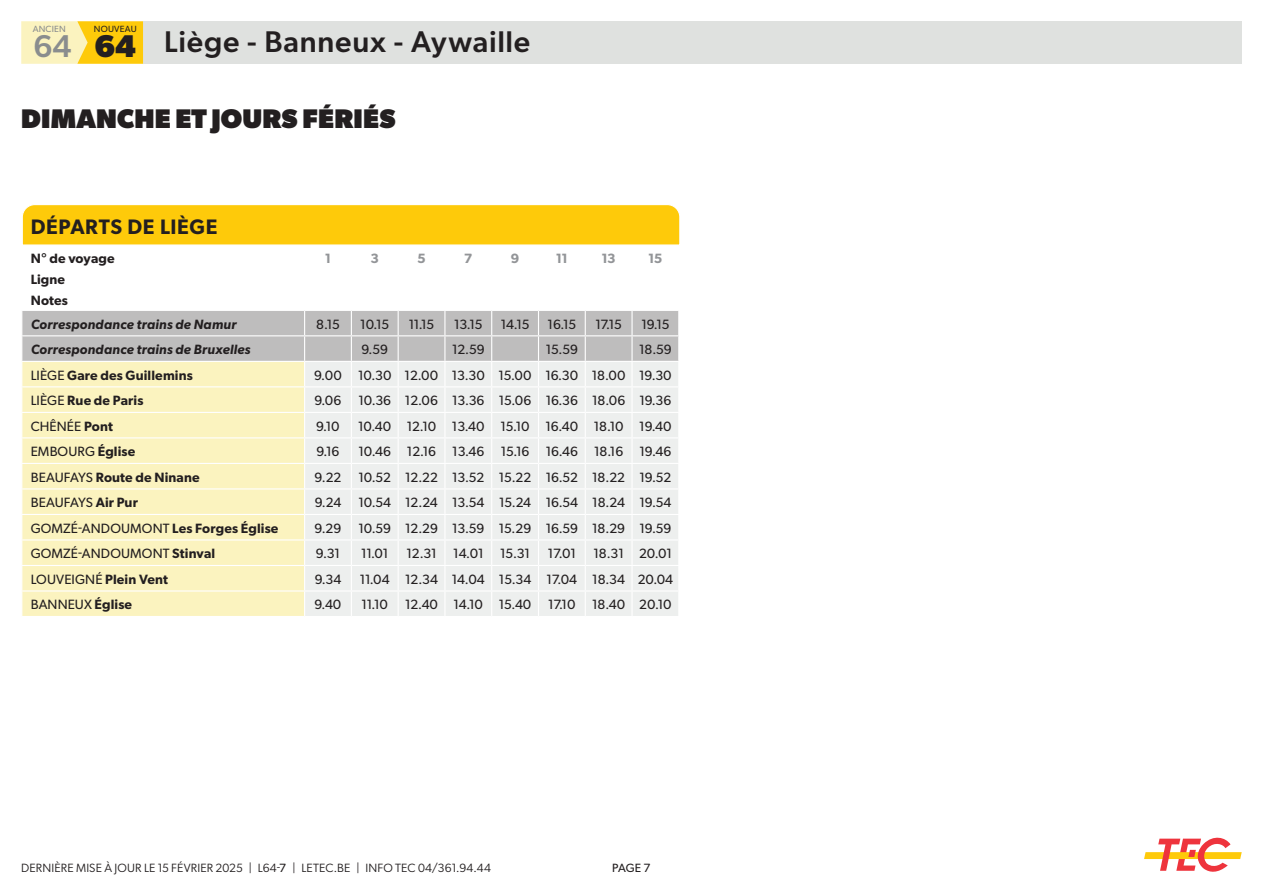
<style>
.page{position:relative;width:1263px;height:893px;background:#fff}
.page>*{position:absolute;margin:0;border:0;box-sizing:border-box;transform-origin:0 0}
.t1{font:500 31.5px "Gibson";color:#8a8d8e}
.t2{font:700 31.5px "Gibson";color:#231f20}
.t3{font:500 30px "Gibson";letter-spacing:.025em;color:#231f20}
.t4{font:800 27px "Gibson";letter-spacing:.01em;color:#231f20}
.t5{font:600 21px "Gibson";letter-spacing:.03em;color:#231f20}
.t6{font:13.5px "Gibson";color:#231f20}
.t7{font:600 13.5px "Gibson";letter-spacing:.01em;color:#231f20}
.t8{font:italic 600 13.5px "Gibson";letter-spacing:.01em;color:#231f20}
.t9{font:600 13.5px "Gibson";color:#939598}
.t10{font:12px "Gibson";letter-spacing:.01em;color:#231f20}
.t11{font:12px "Gibson";color:#231f20}
.t12{font:9px "Gibson";letter-spacing:.025em;color:#231f20}
.t13{font:9px "Gibson";letter-spacing:.025em;color:#8a8d8e}
.s1{font-weight:400}
.s2{font-weight:600}
.s3{font-style:inherit}
</style>
<div class="page">
<div style="left:143px;top:21px;width:1099px;height:43px;background:#dfe1df"></div>
<div style="left:77px;top:21px;width:66px;height:43px;background:#feca0a"></div>
<svg style="left:21px;top:21px;width:67px;height:43px;background:#fbefb1"></svg>
<svg style="left:1144px;top:837px;width:98px;height:35px"></svg>
<svg style="left:22px;top:204px;width:658px;height:412px"></svg>
<p class="t13" style="left:33px;top:23px;width:35px">ANCIEN</p>
<p class="t12" style="left:94px;top:23px;width:44px">NOUVEAU</p>
<h1 class="t2" style="left:94px;top:24px;width:43px">64</h1>
<h1 class="t1" style="left:34px;top:24px;width:40px">64</h1>
<h2 class="t3" style="left:164px;top:20px;width:368px">Liège - Banneux - Aywaille</h2>
<p class="t4" style="left:21px;top:99px;width:376px">DIMANCHE ET JOURS FÉRIÉS</p>
<p class="t5" style="left:31px;top:212px;width:188px">DÉPARTS DE LIÈGE</p>
<p class="t7" style="left:31px;top:248px;width:85px">N° de voyage</p>
<p class="t9" style="left:325px;top:248px;width:7px">1</p>
<p class="t9" style="left:371px;top:248px;width:10px">3</p>
<p class="t9" style="left:417px;top:248px;width:10px">5</p>
<p class="t9" style="left:464px;top:248px;width:10px">7</p>
<p class="t9" style="left:511px;top:248px;width:10px">9</p>
<p class="t9" style="left:556px;top:248px;width:13px">11</p>
<p class="t9" style="left:602px;top:248px;width:15px">13</p>
<p class="t9" style="left:648px;top:248px;width:15px">15</p>
<p class="t7" style="left:31px;top:270px;width:36px">Ligne</p>
<p class="t7" style="left:31px;top:291px;width:39px">Notes</p>
<p class="t8" style="left:31px;top:314px;width:207px">Correspondance trains de Namur</p>
<p class="t6" style="left:316px;top:315px;width:25px">8.15</p>
<p class="t6" style="left:360px;top:315px;width:30px">10.15</p>
<p class="t6" style="left:409px;top:315px;width:27px">11.15</p>
<p class="t6" style="left:454px;top:315px;width:30px">13.15</p>
<p class="t6" style="left:501px;top:315px;width:30px">14.15</p>
<p class="t6" style="left:548px;top:315px;width:30px">16.15</p>
<p class="t6" style="left:595px;top:315px;width:28px">17.15</p>
<p class="t6" style="left:641px;top:315px;width:30px">19.15</p>
<p class="t8" style="left:31px;top:340px;width:221px">Correspondance trains de Bruxelles</p>
<p class="t6" style="left:362px;top:340px;width:28px">9.59</p>
<p class="t6" style="left:452px;top:340px;width:34px">12.59</p>
<p class="t6" style="left:546px;top:340px;width:34px">15.59</p>
<p class="t6" style="left:639px;top:340px;width:34px">18.59</p>
<p class="t7" style="left:31px;top:365px;width:164px"><span class="s1">LIÈGE</span> Gare des Guillemins</p>
<p class="t6" style="left:314px;top:366px;width:29px">9.00</p>
<p class="t6" style="left:358px;top:366px;width:35px">10.30</p>
<p class="t6" style="left:405px;top:366px;width:35px">12.00</p>
<p class="t6" style="left:452px;top:366px;width:34px">13.30</p>
<p class="t6" style="left:498px;top:366px;width:35px">15.00</p>
<p class="t6" style="left:545px;top:366px;width:34px">16.30</p>
<p class="t6" style="left:592px;top:366px;width:35px">18.00</p>
<p class="t6" style="left:639px;top:366px;width:34px">19.30</p>
<p class="t7" style="left:31px;top:391px;width:114px"><span class="s1">LIÈGE</span> Rue de Paris</p>
<p class="t6" style="left:314px;top:391px;width:29px">9.06</p>
<p class="t6" style="left:358px;top:391px;width:34px">10.36</p>
<p class="t6" style="left:405px;top:391px;width:35px">12.06</p>
<p class="t6" style="left:452px;top:391px;width:34px">13.36</p>
<p class="t6" style="left:499px;top:391px;width:34px">15.06</p>
<p class="t6" style="left:546px;top:391px;width:34px">16.36</p>
<p class="t6" style="left:592px;top:391px;width:35px">18.06</p>
<p class="t6" style="left:639px;top:391px;width:33px">19.36</p>
<p class="t6" style="left:31px;top:417px;width:84px">CHÊNÉE <span class="s2">Pont</span></p>
<p class="t6" style="left:316px;top:417px;width:25px">9.10</p>
<p class="t6" style="left:358px;top:417px;width:35px">10.40</p>
<p class="t6" style="left:407px;top:417px;width:31px">12.10</p>
<p class="t6" style="left:452px;top:417px;width:34px">13.40</p>
<p class="t6" style="left:500px;top:417px;width:31px">15.10</p>
<p class="t6" style="left:545px;top:417px;width:34px">16.40</p>
<p class="t6" style="left:594px;top:417px;width:31px">18.10</p>
<p class="t6" style="left:639px;top:417px;width:34px">19.40</p>
<p class="t6" style="left:31px;top:442px;width:106px">EMBOURG <span class="s2">Église</span></p>
<p class="t6" style="left:316px;top:442px;width:25px">9.16</p>
<p class="t6" style="left:358px;top:442px;width:34px">10.46</p>
<p class="t6" style="left:407px;top:442px;width:31px">12.16</p>
<p class="t6" style="left:452px;top:442px;width:34px">13.46</p>
<p class="t6" style="left:501px;top:442px;width:30px">15.16</p>
<p class="t6" style="left:546px;top:442px;width:34px">16.46</p>
<p class="t6" style="left:594px;top:442px;width:31px">18.16</p>
<p class="t6" style="left:640px;top:442px;width:33px">19.46</p>
<p class="t7" style="left:31px;top:467px;width:171px"><span class="s1">BEAUFAYS</span> Route de Ninane</p>
<p class="t6" style="left:315px;top:468px;width:28px">9.22</p>
<p class="t6" style="left:358px;top:468px;width:34px">10.52</p>
<p class="t6" style="left:405px;top:468px;width:34px">12.22</p>
<p class="t6" style="left:452px;top:468px;width:34px">13.52</p>
<p class="t6" style="left:499px;top:468px;width:34px">15.22</p>
<p class="t6" style="left:546px;top:468px;width:34px">16.52</p>
<p class="t6" style="left:592px;top:468px;width:34px">18.22</p>
<p class="t6" style="left:639px;top:468px;width:33px">19.52</p>
<p class="t6" style="left:31px;top:493px;width:109px">BEAUFAYS <span class="s2">Air Pur</span></p>
<p class="t6" style="left:315px;top:493px;width:28px">9.24</p>
<p class="t6" style="left:358px;top:493px;width:34px">10.54</p>
<p class="t6" style="left:405px;top:493px;width:34px">12.24</p>
<p class="t6" style="left:452px;top:493px;width:34px">13.54</p>
<p class="t6" style="left:499px;top:493px;width:34px">15.24</p>
<p class="t6" style="left:546px;top:493px;width:34px">16.54</p>
<p class="t6" style="left:592px;top:493px;width:34px">18.24</p>
<p class="t6" style="left:639px;top:493px;width:33px">19.54</p>
<p class="t6" style="left:31px;top:519px;width:249px">GOMZÉ-ANDOUMONT <span class="s2">Les Forges Église</span></p>
<p class="t6" style="left:315px;top:519px;width:28px">9.29</p>
<p class="t6" style="left:358px;top:519px;width:34px">10.59</p>
<p class="t6" style="left:405px;top:519px;width:34px">12.29</p>
<p class="t6" style="left:452px;top:519px;width:34px">13.59</p>
<p class="t6" style="left:499px;top:519px;width:34px">15.29</p>
<p class="t6" style="left:546px;top:519px;width:34px">16.59</p>
<p class="t6" style="left:592px;top:519px;width:34px">18.29</p>
<p class="t6" style="left:639px;top:519px;width:33px">19.59</p>
<p class="t6" style="left:31px;top:544px;width:186px">GOMZÉ-ANDOUMONT <span class="s2">Stinval</span></p>
<p class="t6" style="left:316px;top:544px;width:26px">9.31</p>
<p class="t6" style="left:361px;top:544px;width:28px">11.01</p>
<p class="t6" style="left:406px;top:544px;width:32px">12.31</p>
<p class="t6" style="left:453px;top:544px;width:32px">14.01</p>
<p class="t6" style="left:500px;top:544px;width:31px">15.31</p>
<p class="t6" style="left:548px;top:544px;width:29px">17.01</p>
<p class="t6" style="left:593px;top:544px;width:32px">18.31</p>
<p class="t6" style="left:639px;top:544px;width:34px">20.01</p>
<p class="t6" style="left:31px;top:570px;width:139px">LOUVEIGNÉ <span class="s2">Plein Vent</span></p>
<p class="t6" style="left:315px;top:570px;width:28px">9.34</p>
<p class="t6" style="left:360px;top:570px;width:31px">11.04</p>
<p class="t6" style="left:405px;top:570px;width:34px">12.34</p>
<p class="t6" style="left:452px;top:570px;width:34px">14.04</p>
<p class="t6" style="left:499px;top:570px;width:34px">15.34</p>
<p class="t6" style="left:547px;top:570px;width:32px">17.04</p>
<p class="t6" style="left:592px;top:570px;width:34px">18.34</p>
<p class="t6" style="left:638px;top:570px;width:37px">20.04</p>
<p class="t6" style="left:31px;top:595px;width:103px">BANNEUX <span class="s2">Église</span></p>
<p class="t6" style="left:315px;top:595px;width:28px">9.40</p>
<p class="t6" style="left:362px;top:595px;width:28px">11.10</p>
<p class="t6" style="left:405px;top:595px;width:35px">12.40</p>
<p class="t6" style="left:454px;top:595px;width:31px">14.10</p>
<p class="t6" style="left:499px;top:595px;width:34px">15.40</p>
<p class="t6" style="left:548px;top:595px;width:29px">17.10</p>
<p class="t6" style="left:592px;top:595px;width:35px">18.40</p>
<p class="t6" style="left:639px;top:595px;width:34px">20.10</p>
<p class="t10" style="left:21px;top:859px;width:471px">DERNIÈRE MISE À JOUR LE 15 FÉVRIER 2025 | L64-<span class="s3">7</span> | LETEC.BE | INFO TEC 04/361.94.44</p>
<p class="t11" style="left:612px;top:859px;width:40px">PAGE 7</p>
</div>
